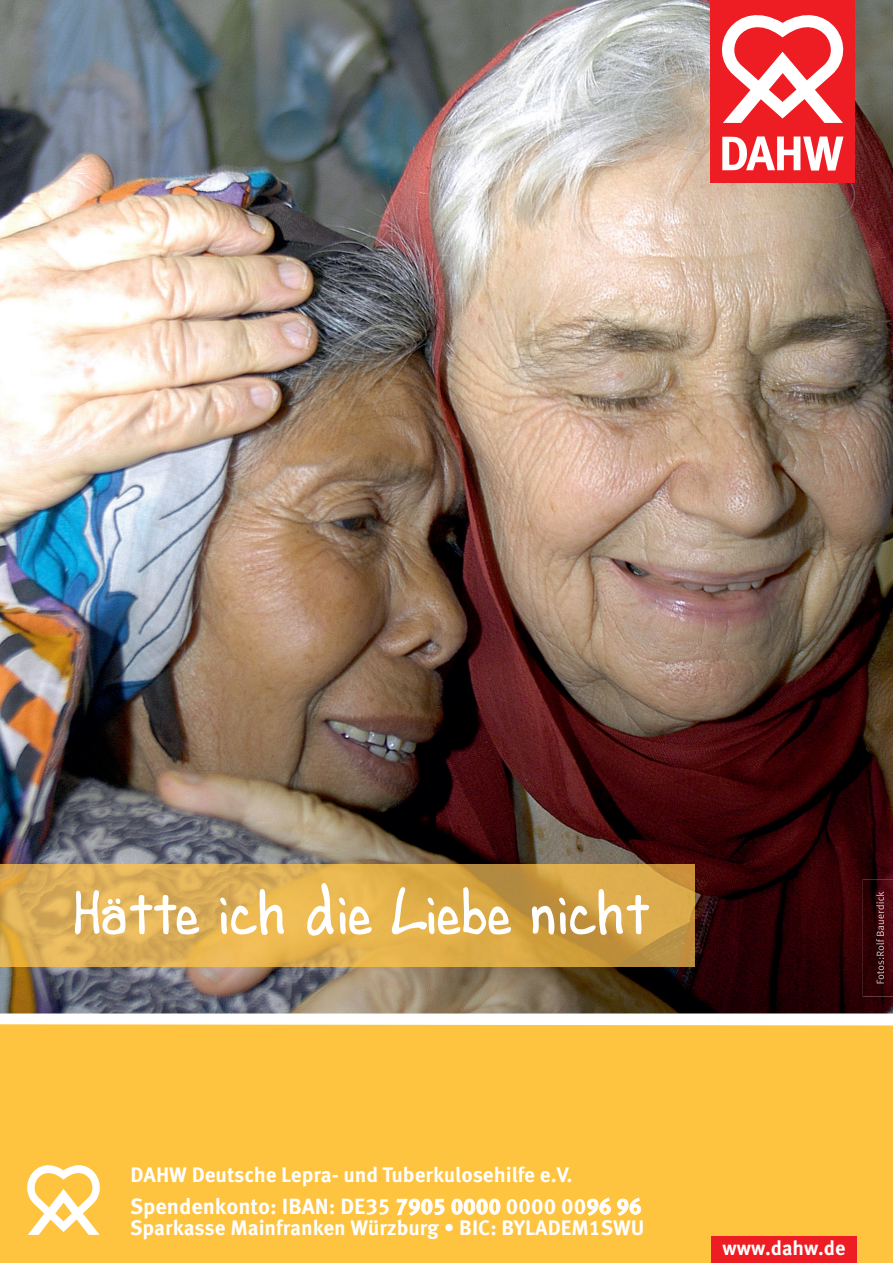
<style>
.page{position:relative;width:893px;height:1263px;background:#fff}
.page>*{position:absolute;margin:0;border:0;box-sizing:border-box;transform-origin:0 0}
.t1{font:65.7px "Andrew Script 16";color:#fff}
.t2{font:700 22.05px "Meta OT";color:#fff}
.t3{font:700 21px "Meta OT";color:#fff}
.t4{font:700 20.1px "Meta OT";color:#fff}
.s1{font-weight:400}
</style>
<div class="page">
<img style="left:0;top:0;width:893px;height:1013px">
<img style="left:0;top:865px;width:694px;height:102px">
<div style="left:0;top:1024px;width:893px;height:239px;background:#fec33f"></div>
<div style="left:711px;top:1236px;width:146px;height:27px;background:#ee1d23"></div>
<div style="left:710px;top:0;width:145px;height:183px;background:#ee1d23"></div>
<svg style="left:721px;top:15px;width:123px;height:108px"></svg>
<svg style="left:722px;top:136px;width:121px;height:35px"></svg>
<svg style="left:25px;top:1161px;width:77px;height:74px"></svg>
<img style="left:863px;top:879px;width:30px;height:117px">
<img style="left:876px;top:891px;width:8px;height:92px">
<h1 class="t1" style="left:73px;top:873px;width:578px">Hätte ich die Liebe nicht</h1>
<p class="t3" style="left:131px;top:1162px;width:444px">DAHW Deutsche Lepra- und Tuberkulosehilfe e.V.</p>
<p class="t2" style="left:130px;top:1192px;width:513px">Spendenkonto: IBAN: DE35 7905 0000 0000 0096 96</p>
<p class="t3" style="left:130px;top:1214px;width:516px">Sparkasse Mainfranken Würzburg <span class="s1">•</span> BIC: BYLADEM1SWU</p>
<p class="t4" style="left:722px;top:1235px;width:124px">www.dahw.de</p>
</div>
